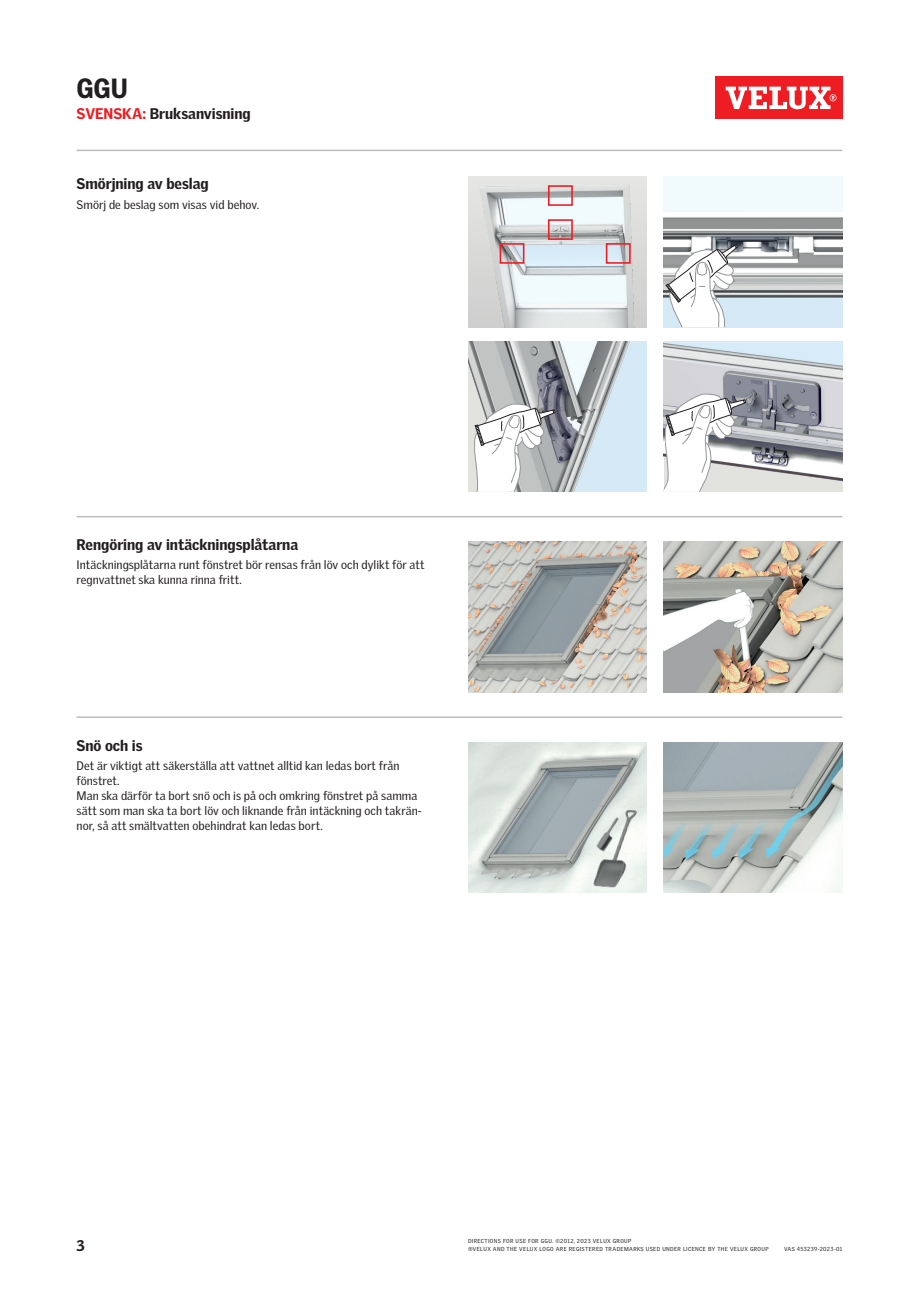
<style>
.page{position:relative;width:919px;height:1289px;background:#fff}
.page>*{position:absolute;margin:0;border:0;box-sizing:border-box;transform-origin:0 0}
.t1{font:900 27px "Velux Gothic";color:#231f20}
.t2{font:900 15px "Velux Gothic";letter-spacing:-.005em;color:#231f20}
.t3{font:12px/15px "Velux Gothic";letter-spacing:.005em;color:#231f20}
.t4{font:5.7px/7.5px "Velux Gothic";letter-spacing:.06em;color:#231f20}
.s1{color:#ee1d23}
</style>
<div class="page">
<div style="left:714px;top:77px;width:128px;height:42px;background:#ee1d23"></div>
<svg style="left:725px;top:87px;width:111px;height:22px"></svg>
<img style="left:468px;top:541px;width:178px;height:151px">
<img style="left:663px;top:541px;width:179px;height:151px">
<img style="left:663px;top:742px;width:179px;height:150px">
<img style="left:468px;top:742px;width:178px;height:150px">
<img style="left:584px;top:798px;width:83px;height:95px">
<img style="left:468px;top:177px;width:178px;height:150px">
<div style="left:548px;top:219px;width:24px;height:21px;border:2px solid #ee1d23"></div>
<div style="left:548px;top:185px;width:24px;height:21px;border:2px solid #ee1d23"></div>
<div style="left:499px;top:243px;width:25px;height:21px;border:2px solid #ee1d23"></div>
<div style="left:605px;top:243px;width:25px;height:21px;border:2px solid #ee1d23"></div>
<img style="left:663px;top:177px;width:179px;height:150px">
<svg style="left:664px;top:244px;width:74px;height:83px"></svg>
<img style="left:468px;top:341px;width:178px;height:151px">
<svg style="left:468px;top:403px;width:88px;height:89px"></svg>
<img style="left:663px;top:341px;width:179px;height:151px">
<svg style="left:663px;top:393px;width:84px;height:99px"></svg>
<hr style="left:77px;top:516px;width:765px;height:1px;background:#bcbdbb">
<hr style="left:77px;top:150px;width:765px;height:1px;background:#bcbdbb">
<hr style="left:77px;top:716px;width:765px;height:2px;background:#bcbdbb">
<h1 class="t1" style="left:77px;top:67px;width:53px">GGU</h1>
<p class="t2" style="left:77px;top:102px;width:176px"><span class="s1">SVENSKA:</span> Bruksanvisning</p>
<p class="t2" style="left:77px;top:172px;width:134px">Smörjning av beslag</p>
<p class="t3" style="left:77px;top:196px;width:184px">Smörj de beslag som visas vid behov.</p>
<p class="t2" style="left:77px;top:533px;width:223px">Rengöring av intäckningsplåtarna</p>
<p class="t3" style="left:77px;top:556px;width:349px">Intäckningsplåtarna runt fönstret bör rensas från löv och dylikt för att regnvattnet ska kunna rinna fritt.</p>
<p class="t2" style="left:77px;top:734px;width:67px">Snö och is</p>
<p class="t3" style="left:77px;top:757px;width:346px">Det är viktigt att säkerställa att vattnet alltid kan ledas bort från fönstret.<br>Man ska därför ta bort snö och is på och omkring fönstret på samma sätt som man ska ta bort löv och liknande från intäckning och takrän&shy;nor, så att smältvatten obehindrat kan ledas bort.</p>
<p class="t2" style="left:77px;top:1233px;width:10px">3</p>
<p class="t4" style="left:468px;top:1236px;width:302px">DIRECTIONS FOR USE FOR GGU. ©2012, 2023 VELUX GROUP<br>®VELUX AND THE VELUX LOGO ARE REGISTERED TRADEMARKS USED UNDER LICENCE BY THE VELUX GROUP</p>
<p class="t4" style="left:784px;top:1244px;width:60px">VAS 453239-2023-01</p>
</div>
